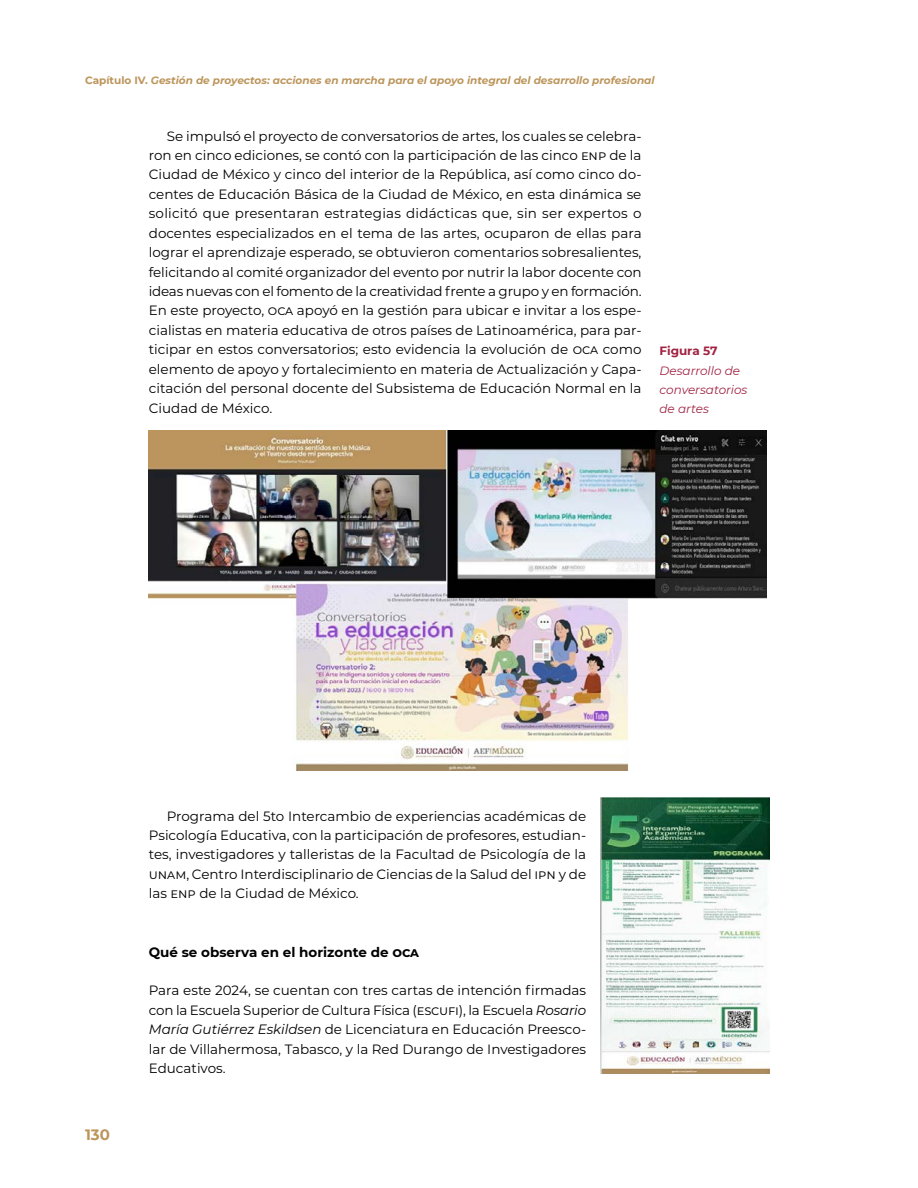
<style>
.page{position:relative;width:918px;height:1188px;background:#fff}
.page>*{position:absolute;margin:0;border:0;box-sizing:border-box;transform-origin:0 0}
.t1{font:700 15px "Montserrat";color:#bc955c}
.t2{font:13.5px/19.5px "Montserrat";color:#000;text-align:justify}
.t3{font:700 13.5px "Montserrat";color:#000}
.t4{font:italic 12px/19.5px "Montserrat";color:#a12242}
.t5{font:700 12px "Montserrat";letter-spacing:-.005em;color:#a12242}
.t6{font:italic 700 10.5px "Montserrat";color:#bc955b}
.s1{font-style:normal}
.s2{font-style:italic}
</style>
<div class="page">
<img style="left:149px;top:431px;width:618px;height:339px">
<img style="left:601px;top:797px;width:168px;height:276px">
<p class="t6" style="left:85px;top:73px;width:571px"><span class="s1">Capítulo IV.</span> Gestión de proyectos: acciones en marcha para el apoyo integral del desarrollo profesional</p>
<p class="t2" style="left:149px;top:126px;width:494px;text-indent:18px">Se impulsó el proyecto de conversatorios de artes, los cuales se celebra&shy;ron en cinco ediciones, se contó con la participación de las cinco enp de la Ciudad de México y cinco del interior de la República, así como cinco do&shy;centes de Educación Básica de la Ciudad de México, en esta dinámica se solicitó que presentaran estrategias didácticas que, sin ser expertos o docentes especializados en el tema de las artes, ocuparon de ellas para lograr el aprendizaje esperado, se obtuvieron comentarios sobresalientes, felicitando al comité organizador del evento por nutrir la labor docente con ideas nuevas con el fomento de la creatividad frente a grupo y en formación.<br>En este proyecto, oca apoyó en la gestión para ubicar e invitar a los espe&shy;cialistas en materia educativa de otros países de Latinoamérica, para par&shy;ticipar en estos conversatorios; esto evidencia la evolución de oca como elemento de apoyo y fortalecimiento en materia de Actualización y Capa&shy;citación del personal docente del Subsistema de Educación Normal en la Ciudad de México.</p>
<p class="t5" style="left:660px;top:342px;width:60px">Figura 57</p>
<p class="t4" style="left:660px;top:360px;width:90px">Desarrollo de conversatorios de artes</p>
<p class="t1" style="left:85px;top:1124px;width:26px">130</p>
<p class="t2" style="left:149px;top:806px;width:439px;text-indent:18px">Programa del 5to Intercambio de experiencias académicas de Psicología Educativa, con la participación de profesores, estudian&shy;tes, investigadores y talleristas de la Facultad de Psicología de la unam, Centro Interdisciplinario de Ciencias de la Salud del ipn y de las enp de la Ciudad de México.</p>
<p class="t3" style="left:149px;top:942px;width:271px">Qué se observa en el horizonte de oca</p>
<p class="t2" style="left:149px;top:980px;width:439px">Para este 2024, se cuentan con tres cartas de intención firmadas con la Escuela Superior de Cultura Física (escufi), la Escuela <span class="s2">Rosario María Gutiérrez Eskildsen</span> de Licenciatura en Educación Preesco&shy;lar de Villahermosa, Tabasco, y la Red Durango de Investigadores Educativos.</p>
</div>
